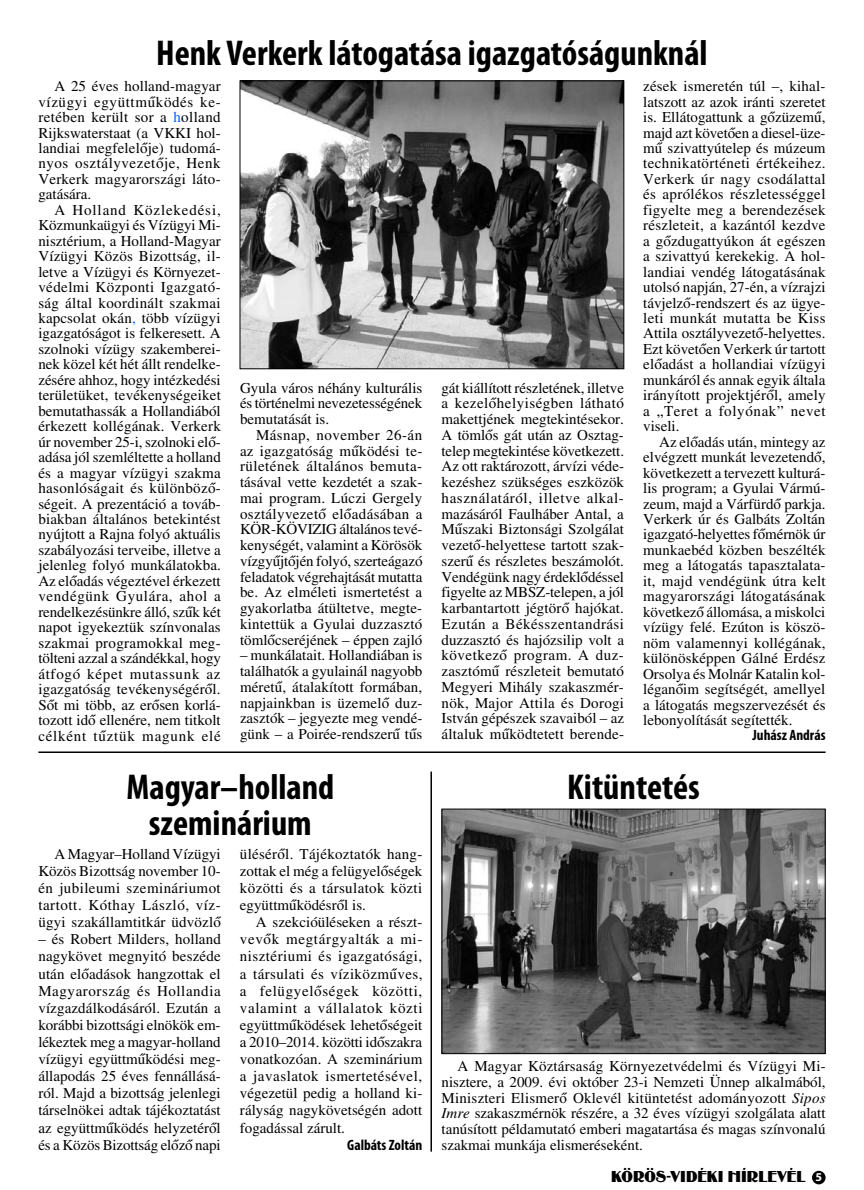
<style>
.page{position:relative;width:864px;height:1190px;background:#fff}
.page>*{position:absolute;margin:0;border:0;box-sizing:border-box;transform-origin:0 0}
.t1{font:700 condensed 36px/36px "Myriad Pro";color:#000;text-align:center}
.t2{font:16.5px "Binner";letter-spacing:.005em;color:#000}
.t3{font:15px/15.5px "H Times";color:#000;text-align:justify}
.t4{font:700 condensed 15px "Myriad Pro";color:#000}
.s1{color:#06f}
.s2{font-family:"H Times Italic"}
.s3{font-family:"Myriad Pro";font-weight:700;font-size:12px;color:#fff}
</style>
<div class="page">
<div style="left:811px;top:1170px;width:14px;height:14px;background:#000;border-radius:50%"></div>
<img style="left:241px;top:82px;width:381px;height:285px">
<div style="left:239px;top:80px;width:385px;height:289px;border:1px solid #000"></div>
<img style="left:443px;top:810px;width:380px;height:241px">
<div style="left:441px;top:808px;width:384px;height:245px;border:1px solid #000"></div>
<hr style="left:38px;top:751px;width:787px;height:2px;background:#000">
<hr style="left:430px;top:771px;width:2px;height:380px;background:#000">
<h1 class="t1" style="left:156px;top:35px;width:552px">Henk Verkerk látogatása igazgatóságunknál</h1>
<p class="t3" style="left:38px;top:79px;width:184px;text-indent:16px">A 25 éves holland-magyar vízügyi együttműködés ke&shy;retében került sor a <span class="s1">h</span>olland Rijkswaterstaat (a VKKI hol&shy;landiai megfelelője) tudomá&shy;nyos osztályvezetője, Henk Verkerk magyarországi láto&shy;gatására.</p>
<p class="t3" style="left:38px;top:203px;width:184px;text-indent:16px">A Holland Közlekedési, Közmunkaügyi és Vízügyi Mi&shy;nisztérium, a Holland-Magyar Vízügyi Közös Bizottság, il&shy;letve a Vízügyi és Környezet&shy;védelmi Központi Igazgató&shy;ság által koordinált szakmai kapcsolat okán<span class="s1">,</span> több vízügyi igazgatóságot is felkeresett. A szolnoki vízügy szakemberei&shy;nek közel két hét állt rendelke&shy;zésére ahhoz, hogy intézkedési területüket, tevékenységeiket bemutathassák a Hollandiából érkezett kollégának. Verkerk úr november 25-i, szolnoki elő&shy;adása jól szemléltette a holland és a magyar vízügyi szakma hasonlóságait és különböző&shy;ségeit. A prezentáció a továb&shy;biakban általános betekintést nyújtott a Rajna folyó aktuális szabályozási terveibe, illetve a jelenleg folyó munkálatokba.<br>Az előadás végeztével érkezett vendégünk Gyulára, ahol a rendelkezésünkre álló, szűk két napot igyekeztük színvonalas szakmai programokkal meg&shy;tölteni azzal a szándékkal, hogy átfogó képet mutassunk az igazgatóság tevékenységéről.<br>Sőt mi több, az erősen korlá&shy;tozott idő ellenére, nem titkolt célként tűztük magunk elé</p>
<p class="t3" style="left:240px;top:380px;width:184px">Gyula város néhány kulturális és történelmi nevezetességének bemutatását is.</p>
<p class="t3" style="left:240px;top:427px;width:184px;text-indent:16px">Másnap, november 26-án az igazgatóság működési te&shy;rületének általános bemuta&shy;tásával vette kezdetét a szak&shy;mai program. Lúczi Gergely osztályvezető előadásában a KÖR-KÖVIZIG általános tevé&shy;kenységét, valamint a Körösök vízgyűjtőjén folyó, szerteágazó feladatok végrehajtását mutatta be. Az elméleti ismertetést a gyakorlatba átültetve, megte&shy;kintettük a Gyulai duzzasztó tömlőcseréjének – éppen zajló</p>
<p class="t3" style="left:240px;top:648px;width:184px">– munkálatait. Hollandiában is találhatók a gyulainál nagyobb méretű, átalakított formában, napjainkban is üzemelő duz&shy;zasztók – jegyezte meg vendé&shy;günk – a Poirée-rendszerű tűs</p>
<h1 class="t1" style="left:126px;top:767px;width:209px">Magyar–holland szeminárium</h1>
<p class="t3" style="left:38px;top:845px;width:184px;line-height:17.1px;text-indent:16px">A Magyar–Holland Vízügyi Közös Bizottság november 10- én jubileumi szemináriumot tartott. Kóthay László, víz&shy;ügyi szakállamtitkár üdvözlő</p>
<p class="t3" style="left:38px;top:931px;width:184px;line-height:17.1px">– és Robert Milders, holland nagykövet megnyitó beszéde után előadások hangzottak el Magyarország és Hollandia vízgazdálkodásáról. Ezután a korábbi bizottsági elnökök em&shy;lékeztek meg a magyar-holland vízügyi együttműködési meg&shy;állapodás 25 éves fennállásá&shy;ról. Majd a bizottság jelenlegi társelnökei adtak tájékoztatást az együttműködés helyzetéről és a Közös Bizottság előző napi</p>
<p class="t3" style="left:240px;top:845px;width:184px;line-height:17.1px">üléséről. Tájékoztatók hang&shy;zottak el még a felügyelőségek közötti és a társulatok közti együttműködésről is.</p>
<p class="t3" style="left:240px;top:914px;width:184px;line-height:17.1px;text-indent:16px">A szekcióüléseken a részt&shy;vevők megtárgyalták a mi&shy;nisztériumi és igazgatósági, a társulati és víziközműves, a felügyelőségek közötti, valamint a vállalatok közti együttműködések lehetőségeit a 2010–2014. közötti időszakra vonatkozóan. A szeminárium a javaslatok ismertetésével, végezetül pedig a holland ki&shy;rályság nagykövetségén adott fogadással zárult.</p>
<p class="t4" style="left:347px;top:1135px;width:77px">Galbáts Zoltán</p>
<p class="t3" style="left:441px;top:380px;width:184px">gát kiállított részletének, illetve a kezelőhelyiségben látható makettjének megtekintésekor.<br>A tömlős gát után az Osztag&shy;telep megtekintése következett.<br>Az ott raktározott, árvízi véde&shy;kezéshez szükséges eszközök használatáról, illetve alkal&shy;mazásáról Faulháber Antal, a Műszaki Biztonsági Szolgálat vezető-helyettese tartott szak&shy;szerű és részletes beszámolót.<br>Vendégünk nagy érdeklődéssel figyelte az MBSZ-telepen, a jól karbantartott jégtörő hajókat.<br>Ezután a Békésszentandrási duzzasztó és hajózsilip volt a következő program. A duz&shy;zasztómű részleteit bemutató Megyeri Mihály szakaszmér&shy;nök, Major Attila és Dorogi István gépészek szavaiból – az általuk működtetett berende-</p>
<p class="t3" style="left:643px;top:79px;width:184px">zések ismeretén túl –, kihal&shy;latszott az azok iránti szeretet is. Ellátogattunk a gőzüzemű, majd azt követően a diesel-üze&shy;mű szivattyútelep és múzeum technikatörténeti értékeihez.<br>Verkerk úr nagy csodálattal és aprólékos részletességgel figyelte meg a berendezések részleteit, a kazántól kezdve a gőzdugattyúkon át egészen a szivattyú kerekekig. A hol&shy;landiai vendég látogatásának utolsó napján, 27-én, a vízrajzi távjelző-rendszert és az ügye&shy;leti munkát mutatta be Kiss Attila osztályvezető-helyettes.<br>Ezt követően Verkerk úr tartott előadást a hollandiai vízügyi munkáról és annak egyik általa irányított projektjéről, amely a „Teret a folyónak” nevet viseli.</p>
<p class="t3" style="left:643px;top:434px;width:184px;text-indent:16px">Az előadás után, mintegy az elvégzett munkát levezetendő, következett a tervezett kulturá&shy;lis program; a Gyulai Vármú&shy;zeum, majd a Várfürdő parkja.<br>Verkerk úr és Galbáts Zoltán igazgató-helyettes főmérnök úr munkaebéd közben beszélték meg a látogatás tapasztalata&shy;it, majd vendégünk útra kelt magyarországi látogatásának következő állomása, a miskolci vízügy felé. Ezúton is köszö&shy;nöm valamennyi kollégának, különösképpen Gálné Erdész Orsolya és Molnár Katalin kol&shy;léganőim segítségét, amellyel a látogatás megszervezését és lebonyolítását segítették.</p>
<p class="t4" style="left:752px;top:726px;width:74px">Juhász András</p>
<h1 class="t1" style="left:567px;top:767px;width:134px">Kitüntetés</h1>
<p class="t3" style="left:441px;top:1058px;width:385px;text-indent:16px">A Magyar Köztársaság Környezetvédelmi és Vízügyi Mi&shy;nisztere, a 2009. évi október 23-i Nemzeti Ünnep alkalmából, Miniszteri Elismerő Oklevél kitüntetést adományozott <span class="s2">Sipos Imre</span> szakaszmérnök részére, a 32 éves vízügyi szolgálata alatt tanúsított példamutató emberi magatartása és magas színvonalú szakmai munkája elismeréseként.</p>
<p class="t2" style="left:611px;top:1166px;width:212px">KÖRÖS-VIDÉKI HÍRLEVÉL <span class="s3">5</span></p>
</div>
